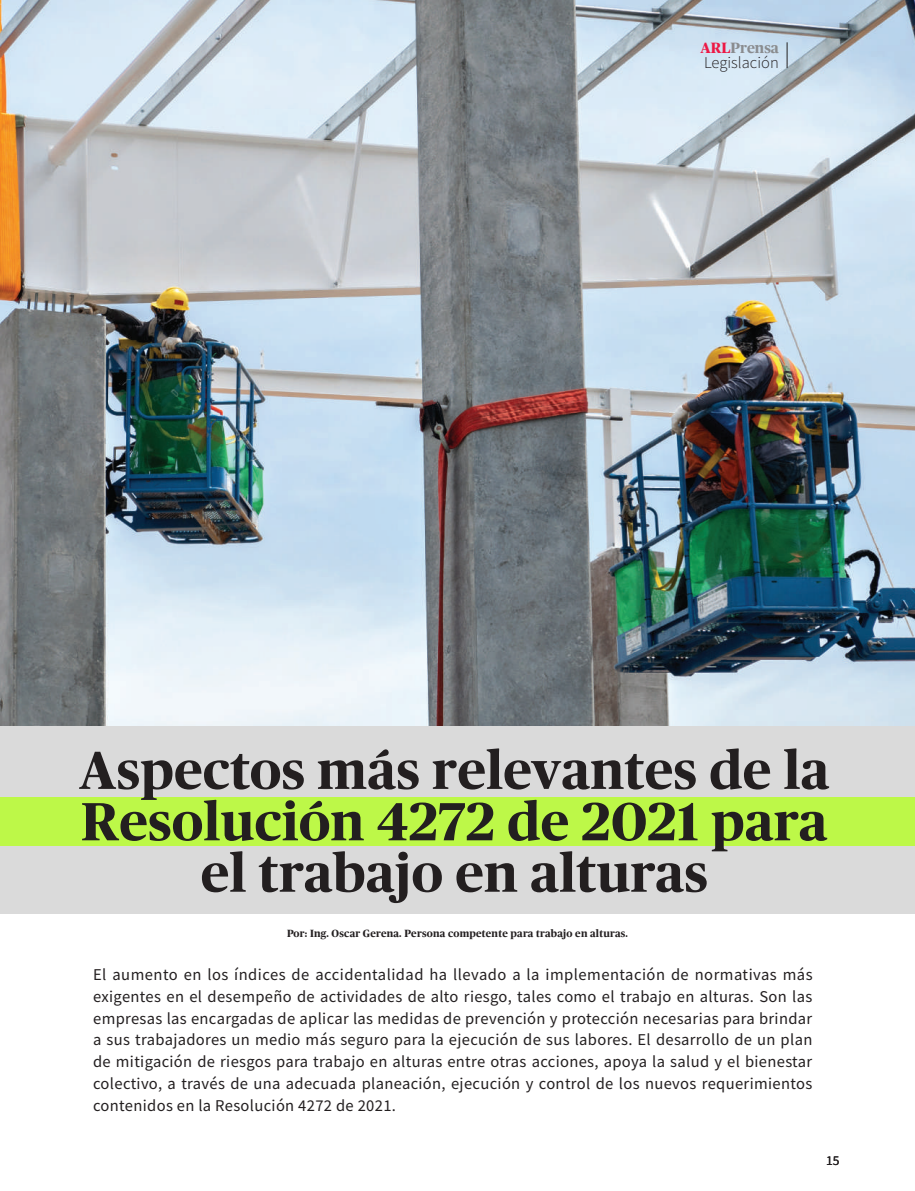
<style>
.page{position:relative;width:915px;height:1191px;background:#fff}
.page>*{position:absolute;margin:0;border:0;box-sizing:border-box;transform-origin:0 0}
.t1{font:700 53.55px/51.4px "Publico Headline";letter-spacing:.01em;color:#231f20;text-align:center}
.t2{font:16.5px/21.8px "Source Sans Pro";letter-spacing:.02em;color:#231f20;text-align:justify}
.t3{font:300 16.5px "Source Sans Pro";color:#231f20}
.t4{font:700 15px "Publico Headline";color:#8a8c8f}
.t5{font:13.5px "Source Sans Pro";color:#231f20}
.t6{font:700 10.5px "Publico Headline";letter-spacing:.02em;color:#231f20}
.s1{color:#ed1845}
</style>
<div class="page">
<img style="left:0;top:0;width:914px;height:727px">
<div style="left:0;top:727px;width:914px;height:187px;background:#dadada"></div>
<div style="left:0;top:797px;width:914px;height:48px;background:#bdf848"></div>
<svg style="left:786px;top:42px;width:1px;height:26px"></svg>
<p class="t4" style="left:700px;top:37px;width:80px"><span class="s1">ARL</span>Prensa</p>
<p class="t3" style="left:703px;top:52px;width:76px">Legislación</p>
<h1 class="t1" style="left:79px;top:741px;width:751px">Aspectos más relevantes de la<br>Resolución 4272 de 2021 para el trabajo en alturas</h1>
<p class="t6" style="left:287px;top:925px;width:342px">Por: Ing. Oscar Gerena. Persona competente para trabajo en alturas.</p>
<p class="t2" style="left:93px;top:963px;width:720px">El aumento en los índices de accidentalidad ha llevado a la implementación de normativas más exigentes en el desempeño de actividades de alto riesgo, tales como el trabajo en alturas. Son las empresas las encargadas de aplicar las medidas de prevención y protección necesarias para brindar a sus trabajadores un medio más seguro para la ejecución de sus labores. El desarrollo de un plan de mitigación de riesgos para trabajo en alturas entre otras acciones, apoya la salud y el bienestar colectivo, a través de una adecuada planeación, ejecución y control de los nuevos requerimientos contenidos en la Resolución 4272 de 2021.</p>
<p class="t5" style="left:825px;top:1151px;width:15px">15</p>
</div>
